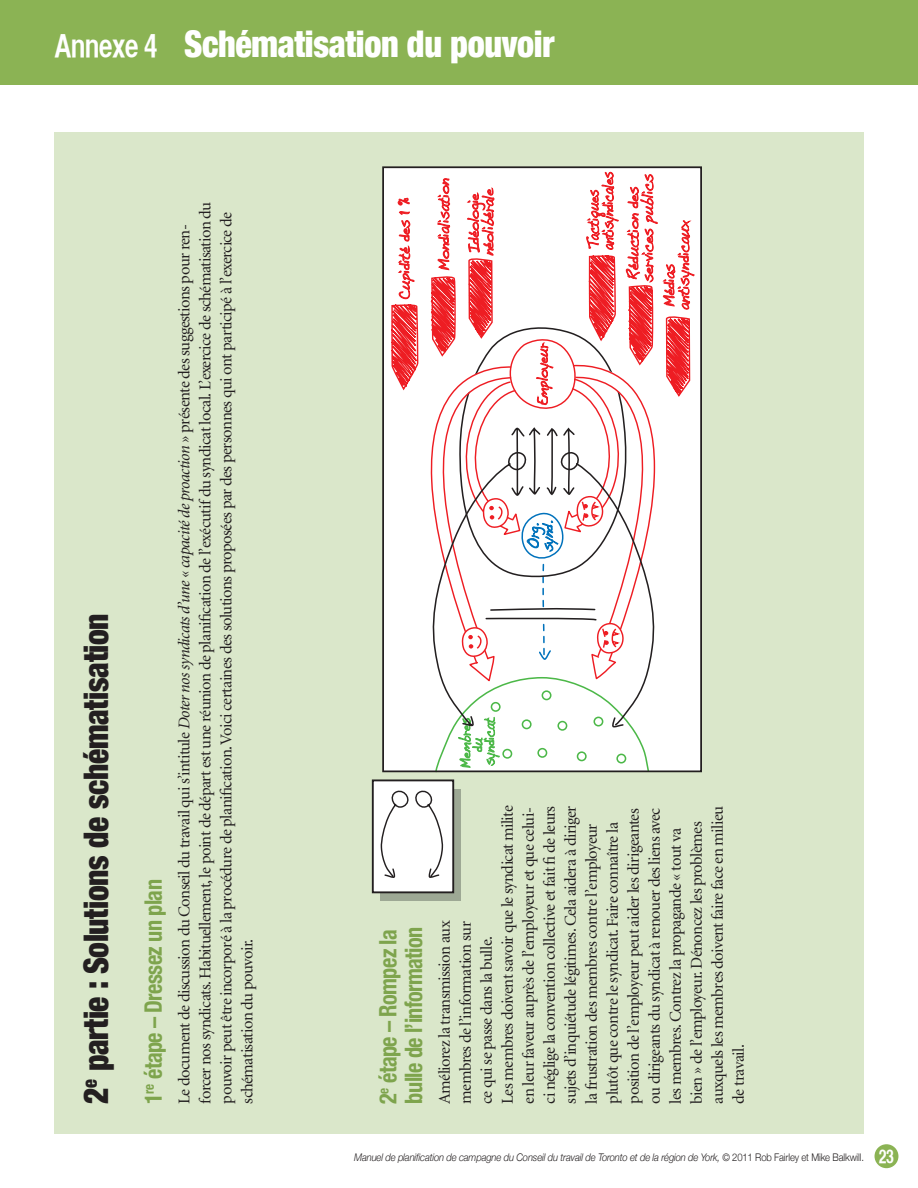
<style>
.page{position:relative;width:918px;height:1188px;background:#fff}
.page>*{position:absolute;margin:0;border:0;box-sizing:border-box;transform-origin:0 0}
.t1{font:900 condensed 36.75px "Helvetica Neue";letter-spacing:-.01em;color:#fff;scale:.93 1}
.t2{font:900 condensed 33.9px "Helvetica Neue";letter-spacing:-.01em;color:#231f20;scale:.93 1}
.t3{font:700 condensed 24px/25.5px "Helvetica Neue";letter-spacing:-.025em;color:#7ea44d;scale:.93 1}
.t4{font:18.75px "Helvetica CY Bold";color:#fff;scale:.93 1}
.t5{font:16.5px/21px "Minion";letter-spacing:-.035em;color:#231f20}
.t6{font:italic 300 10.5px "Helvetica Neue";letter-spacing:-.015em;color:#231f20;scale:.9 1}
.s1{font-family:"Helvetica CY Bold";font-weight:400;font-stretch:normal;font-size:31.95px}
.s2{font-style:italic}
.s3{font-style:normal}
</style>
<div class="page">
<div style="left:0;top:0;width:918px;height:84px;background:#8bb354"></div>
<div style="left:875px;top:1144px;width:23px;height:24px;background:#8bb354;border-radius:50%"></div>
<div style="left:54px;top:133px;width:810px;height:1001px;background:#dae7ca"></div>
<svg style="left:380px;top:789px;width:81px;height:112px"></svg>
<div style="left:372px;top:779px;width:82px;height:114px;background:#fff;border:2px solid #231f20"></div>
<svg style="left:381px;top:791px;width:62px;height:87px"></svg>
<div style="left:528px;top:169px;width:171px;height:295px;background:#fff"></div>
<svg style="left:385px;top:172px;width:310px;height:597px;background:#fae2e2"></svg>
<svg style="left:430px;top:448px;width:227px;height:282px;background:#f1ebea"></svg>
<div style="left:382px;top:166px;width:320px;height:606px;border:2px solid #231f20"></div>
<h1 class="t1" style="left:54px;top:21px;width:540px"><span class="s1">Annexe 4</span> Schématisation du pouvoir</h1>
<h2 class="t2" style="left:75px;top:1104px;width:529px;rotate:-90deg">2<sup>e</sup> partie : Solutions de schématisation</h2>
<h3 class="t3" style="left:140px;top:1104px;width:243px;rotate:-90deg">1<sup>re</sup> étape – Dressez un plan</h3>
<p class="t5" style="left:174px;top:1104px;width:904px;rotate:-90deg">Le document de discussion du Conseil du travail qui s’intitule <span class="s2">Doter nos syndicats d’une « capacité de proaction »</span> présente des suggestions pour ren&shy;forcer nos syndicats. Habituellement, le point de départ est une réunion de planification de l’exécutif du syndicat local. L’exercice de schématisation du pouvoir peut être incorporé à la procédure de planification. Voici certaines des solutions proposées par des personnes qui ont participé à l’exercice de schématisation du pouvoir.</p>
<h3 class="t3" style="left:375px;top:1104px;width:192px;rotate:-90deg">2<sup>e</sup> étape – Rompez la bulle de l’information</h3>
<p class="t5" style="left:435px;top:1104px;width:300px;rotate:-90deg">Améliorez la transmission aux<br>membres de l’information sur<br>ce qui se passe dans la bulle.<br>Les membres doivent savoir que le syndicat milite en leur faveur auprès de l’employeur et que celui&shy;ci néglige la convention collective et fait fi de leurs sujets d’inquiétude légitimes. Cela aidera à diriger la frustration des membres contre l’employeur plutôt que contre le syndicat. Faire connaître la position de l’employeur peut aider les dirigeantes ou dirigeants du syndicat à renouer des liens avec les membres. Contrez la propagande « tout va bien » de l’employeur. Dénoncez les problèmes auxquels les membres doivent faire face en milieu de travail.</p>
<p class="t6" style="left:354px;top:1151px;width:568px">Manuel de planification de campagne du Conseil du travail de Toronto et de la région de York, <span class="s3">© 2011 Rob Fairley et Mike Balkwill.</span></p>
<p class="t4" style="left:879px;top:1145px;width:18px">23</p>
</div>
